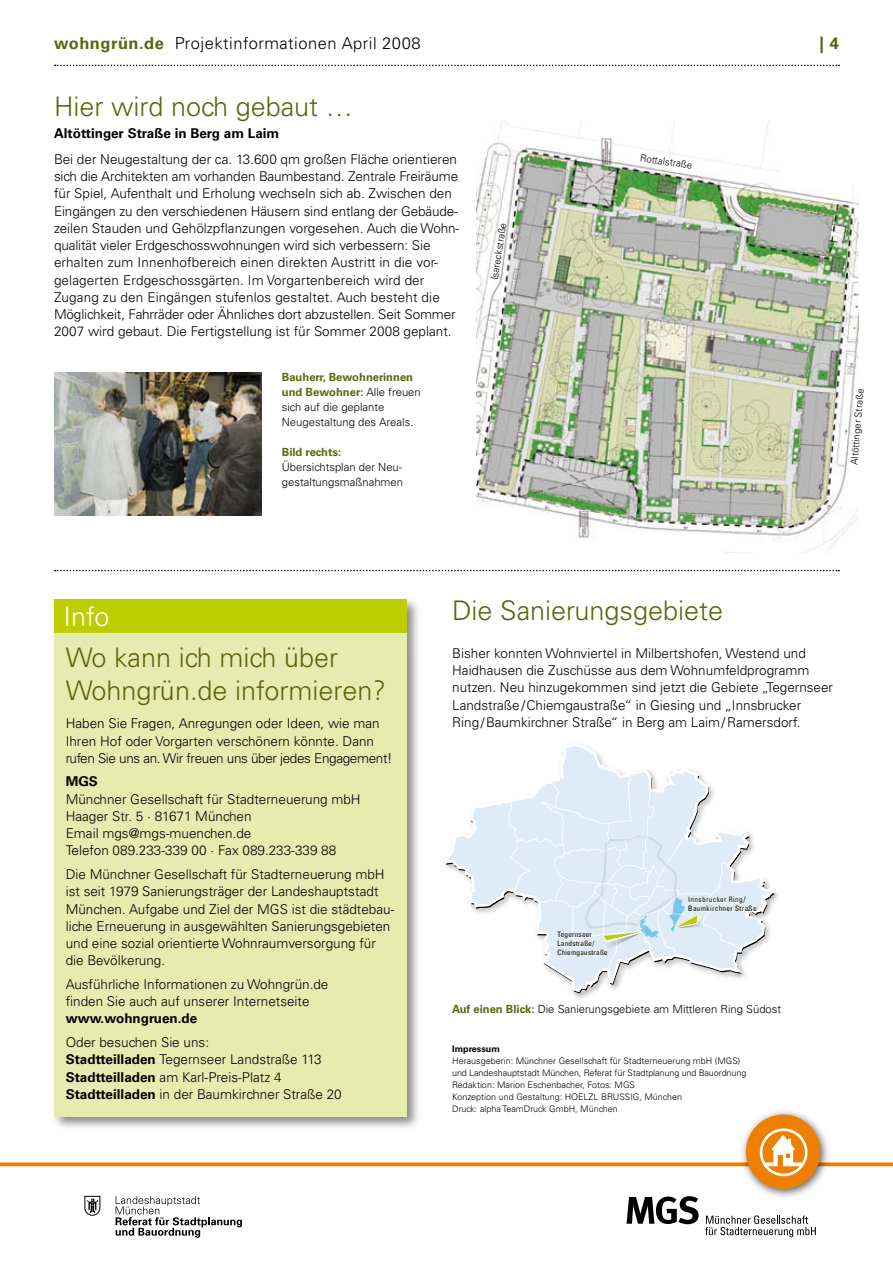
<style>
.page{position:relative;width:893px;height:1263px;background:#fff}
.page>*{position:absolute;margin:0;border:0;box-sizing:border-box;transform-origin:0 0}
.t1{font:300 27px/33px "Univers CE";color:#56680c}
.t2{font:300 27px "Univers CE";color:#fff}
.t3{font:300 16.5px "Univers CE";letter-spacing:.03em;color:#000}
.t4{font:700 16.5px "Univers";color:#56680c}
.t5{font:300 13.5px/17.2px "Univers";color:#000}
.t6{font:700 13.5px "Univers";color:#000}
.t7{font:300 11.25px/15px "Univers";color:#000}
.t8{font:700 11.25px "Univers";color:#56680c}
.t9{font:300 9.75px "Univers";color:#000}
.t10{font:300 9px/12px "Univers";color:#000}
.t11{font:700 9px "Univers";color:#000}
.t12{font:condensed 7.35px/8.9px "Univers";letter-spacing:.02em;color:#000}
.t13{font:condensed 7.35px/8.9px "Univers";letter-spacing:.04em;color:#000}
.s1{font-family:"Univers";font-weight:700;color:#56680c}
.s2{font-weight:700;color:#56680c}
.s3{font-weight:700}
</style>
<div class="page">
<img style="left:774px;top:890px;width:5px;height:5px">
<img style="left:774px;top:895px;width:5px;height:7px">
<img style="left:573px;top:993px;width:19px;height:5px">
<svg style="left:445px;top:744px;width:328px;height:248px"></svg>
<svg style="left:508px;top:776px;width:249px;height:193px"></svg>
<svg style="left:0;top:1162px;width:893px;height:4px;background:#f08e1e"></svg>
<svg style="left:627px;top:1196px;width:72px;height:28px"></svg>
<svg style="left:705px;top:1215px;width:111px;height:22px"></svg>
<svg style="left:116px;top:1196px;width:126px;height:42px"></svg>
<svg style="left:84px;top:1196px;width:16px;height:20px"></svg>
<div style="left:739px;top:1107px;width:93px;height:93px;background:#000;opacity:.63"></div>
<svg style="left:746px;top:1114px;width:74px;height:75px"></svg>
<img style="left:54px;top:372px;width:207px;height:144px">
<svg style="left:55px;top:65px;width:784px;height:1px"></svg>
<svg style="left:55px;top:570px;width:784px;height:1px"></svg>
<div style="left:50px;top:597px;width:371px;height:535px;background:#000;opacity:.45"></div>
<div style="left:54px;top:600px;width:352px;height:33px;background:#bdcd00"></div>
<div style="left:54px;top:633px;width:352px;height:483px;background:#e6ebb0"></div>
<img style="left:476px;top:121px;width:382px;height:431px">
<p class="t3" style="left:54px;top:34px;width:368px"><span class="s1">wohngrün.de</span> Projektinformationen April 2008</p>
<p class="t4" style="left:820px;top:34px;width:6px">|</p>
<h1 class="t1" style="left:54px;top:90px;width:300px">Hier wird noch gebaut …</h1>
<p class="t6" style="left:54px;top:126px;width:227px">Altöttinger Straße in Berg am Laim</p>
<p class="t5" style="left:54px;top:150px;width:407px">Bei der Neugestaltung der ca. 13.600 qm großen Fläche orientieren sich die Architekten am vorhanden Baumbestand. Zentrale Freiräume für Spiel, Aufenthalt und Erholung wechseln sich ab. Zwischen den Eingängen zu den verschiedenen Häusern sind entlang der Gebäude&shy;zeilen Stauden und Gehölzpflanzungen vorgesehen. Auch die Wohn&shy;qualität vieler Erdgeschosswohnungen wird sich verbessern: Sie erhalten zum Innenhofbereich einen direkten Austritt in die vor&shy;gelagerten Erdgeschossgärten. Im Vorgartenbereich wird der Zugang zu den Eingängen stufenlos gestaltet. Auch besteht die Möglichkeit, Fahrräder oder Ähnliches dort abzustellen. Seit Sommer 2007 wird gebaut. Die Fertigstellung ist für Sommer 2008 geplant.</p>
<p class="t7" style="left:282px;top:369px;width:140px"><span class="s2">Bauherr, Bewohnerinnen und Bewohner:</span> Alle freuen sich auf die geplante<br>Neugestaltung des Areals.</p>
<p class="t8" style="left:282px;top:445px;width:61px">Bild rechts:</p>
<p class="t7" style="left:282px;top:459px;width:123px">Übersichtsplan der Neu&shy;gestaltungsmaßnahmen</p>
<p class="t9" style="left:488px;top:279px;width:60px;rotate:-81deg">Isareckstraße</p>
<p class="t9" style="left:641px;top:152px;width:54px;rotate:9deg">Rottalstraße</p>
<p class="t9" style="left:848px;top:464px;width:78px;rotate:-85deg">Altöttinger Straße</p>
<h1 class="t2" style="left:64px;top:601px;width:47px">Info</h1>
<h1 class="t1" style="left:66px;top:641px;width:322px">Wo kann ich mich über<br>Wohngrün.de informieren?</h1>
<p class="t5" style="left:66px;top:715px;width:328px">Haben Sie Fragen, Anregungen oder Ideen, wie man<br>Ihren Hof oder Vorgarten verschönern könnte. Dann rufen Sie uns an. Wir freuen uns über jedes Engagement!</p>
<p class="t6" style="left:66px;top:774px;width:34px">MGS</p>
<p class="t5" style="left:66px;top:790px;width:296px">Münchner Gesellschaft für Stadterneuerung mbH Haager Str. 5 · 81671 München<br>Email mgs@mgs-muenchen.de<br>Telefon 089.233-339 00 · Fax 089.233-339 88</p>
<p class="t5" style="left:66px;top:866px;width:330px">Die Münchner Gesellschaft für Stadterneuerung mbH ist seit 1979 Sanierungsträger der Landeshauptstadt München. Aufgabe und Ziel der MGS ist die städtebau&shy;liche Erneuerung in ausgewählten Sanierungsgebieten und eine sozial orientierte Wohnraumversorgung für die Bevölkerung.</p>
<p class="t5" style="left:66px;top:975px;width:264px">Ausführliche Informationen zu Wohngrün.de finden Sie auch auf unserer Internetseite</p>
<p class="t6" style="left:66px;top:1011px;width:133px">www.wohngruen.de</p>
<p class="t5" style="left:66px;top:1034px;width:278px">Oder besuchen Sie uns:<br><span class="s3">Stadtteilladen</span> Tegernseer Landstraße 113<br><span class="s3">Stadtteilladen</span> am Karl-Preis-Platz 4<br><span class="s3">Stadtteilladen</span> in der Baumkirchner Straße 20</p>
<h1 class="t1" style="left:452px;top:594px;width:272px">Die Sanierungsgebiete</h1>
<p class="t5" style="left:452px;top:644px;width:382px">Bisher konnten Wohnviertel in Milbertshofen, Westend und Haidhausen die Zuschüsse aus dem Wohnumfeldprogramm nutzen. Neu hinzugekommen sind jetzt die Gebiete „Tegernseer Landstraße/Chiemgaustraße“ in Giesing und „Innsbrucker Ring/Baumkirchner Straße“ in Berg am Laim/Ramersdorf.</p>
<p class="t12" style="left:557px;top:930px;width:52px">Tegernseer<br>Landstraße/<br>Chiemgaustraße</p>
<p class="t13" style="left:688px;top:895px;width:70px">Innsbrucker Ring/<br>Baumkirchner Straße</p>
<p class="t7" style="left:452px;top:1001px;width:331px"><span class="s2">Auf einen Blick:</span> Die Sanierungsgebiete am Mittleren Ring Südost</p>
<p class="t11" style="left:452px;top:1044px;width:49px">Impressum</p>
<p class="t10" style="left:452px;top:1055px;width:296px">Herausgeberin: Münchner Gesellschaft für Stadterneuerung mbH (MGS) und Landeshauptstadt München, Referat für Stadtplanung und Bauordnung Redaktion: Marion Eschenbacher, Fotos: MGS<br>Konzeption und Gestaltung: HOELZL BRUSSIG, München<br>Druck: alpha TeamDruck GmbH, München</p>
</div>
